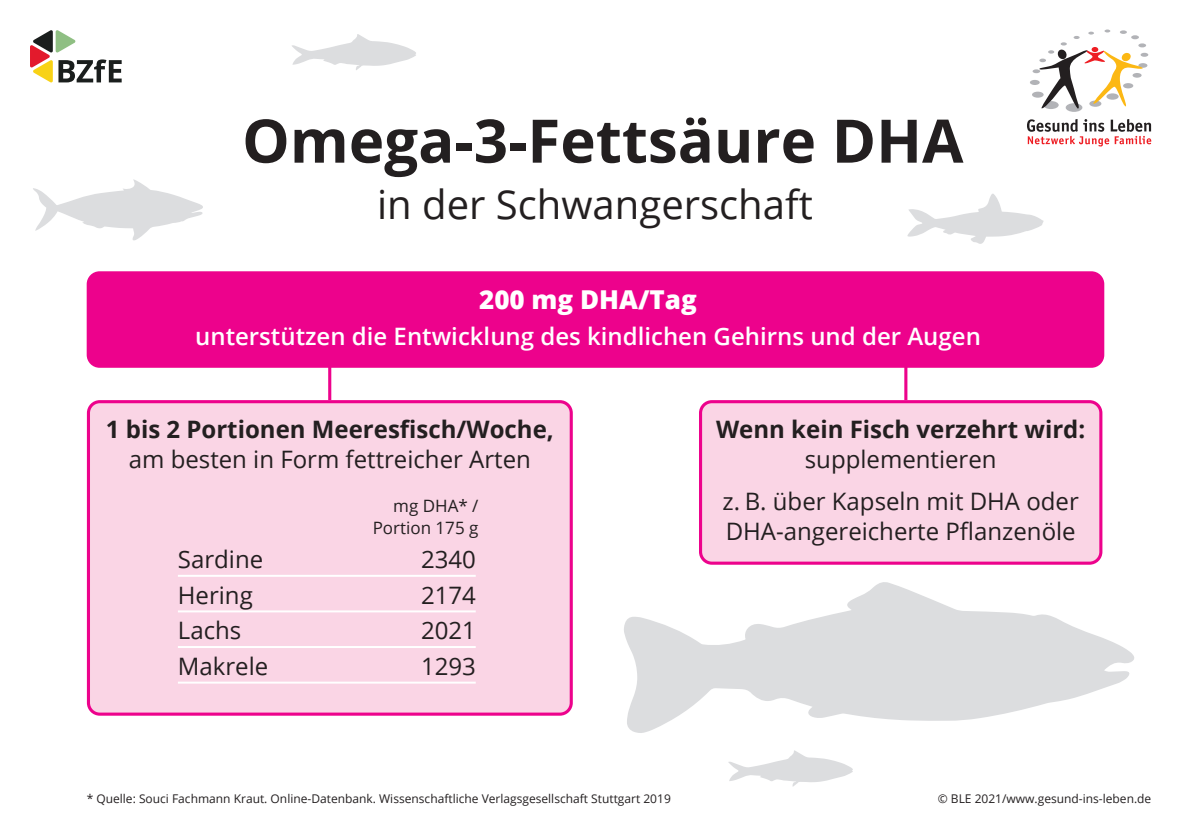
<style>
.page{position:relative;width:1191px;height:840px;background:#fff}
.page>*{position:absolute;margin:0;border:0;box-sizing:border-box;transform-origin:0 0}
.t1{font:700 60px "Open Sans";color:#231f20}
.t2{font:40px "Open Sans";color:#231f20}
.t3{font:800 26px "Open Sans";color:#fff}
.t4{font:24px/41.4px "Open Sans";color:#231f20;text-align:center}
.t5{font:700 24px "Open Sans";color:#231f20}
.t6{font:600 24px "Open Sans";color:#fff}
.t7{font:17px/22px "Open Sans";color:#231f20;text-align:right}
.t8{font:12px "Open Sans";color:#231f20}
</style>
<div class="page">
<svg style="left:1027px;top:119px;width:124px;height:27px"></svg>
<div style="left:1065px;top:103px;width:17px;height:9px;background:#b2b3b7;border-radius:50%"></div>
<div style="left:1030px;top:80px;width:9px;height:5px;background:#b2b3b7;border-radius:50%"></div>
<svg style="left:1032px;top:29px;width:116px;height:80px"></svg>
<div style="left:88px;top:273px;width:1014px;height:93px;background:#ed028c;border-radius:11px"></div>
<div style="left:87px;top:271px;width:1017px;height:96px;border:3px solid #ed028c;border-radius:11px"></div>
<hr style="left:904px;top:361px;width:3px;height:39px;background:#ed028c">
<hr style="left:328px;top:361px;width:3px;height:39px;background:#ed028c">
<div style="left:700px;top:401px;width:400px;height:162px;background:#fad5e5;border-radius:11px"></div>
<div style="left:699px;top:400px;width:403px;height:164px;border:3px solid #ed028c;border-radius:11px"></div>
<div style="left:88px;top:401px;width:483px;height:312px;background:#fad5e5;border-radius:11px"></div>
<div style="left:87px;top:400px;width:486px;height:315px;border:3px solid #ed028c;border-radius:11px"></div>
<hr style="left:178px;top:574px;width:298px;height:2px;background:#fff">
<hr style="left:178px;top:610px;width:298px;height:2px;background:#fff">
<hr style="left:178px;top:645px;width:298px;height:2px;background:#fff">
<hr style="left:178px;top:681px;width:298px;height:2px;background:#fff">
<svg style="left:907px;top:194px;width:136px;height:50px"></svg>
<svg style="left:30px;top:30px;width:173px;height:210px"></svg>
<svg style="left:624px;top:582px;width:510px;height:151px;fill:#dcdddf"></svg>
<svg style="left:728px;top:750px;width:125px;height:36px"></svg>
<svg style="left:292px;top:34px;width:124px;height:36px"></svg>
<h1 class="t1" style="left:242px;top:98px;width:723px">Omega-3-Fettsäure DHA</h1>
<h2 class="t2" style="left:377px;top:177px;width:437px">in der Schwangerschaft</h2>
<p class="t3" style="left:479px;top:279px;width:219px">200 mg DHA/Tag</p>
<p class="t6" style="left:195px;top:319px;width:787px">unterstützen die Entwicklung des kindlichen Gehirns und der Augen</p>
<p class="t5" style="left:106px;top:412px;width:449px">1 bis 2 Portionen Meeresfisch/Woche,</p>
<p class="t4" style="left:129px;top:438px;width:403px">am besten in Form fettreicher Arten</p>
<p class="t7" style="left:373px;top:493px;width:107px">mg DHA* /<br>Portion 175 g</p>
<p class="t4" style="left:178px;top:537px;width:87px">Sardine</p>
<p class="t4" style="left:421px;top:537px;width:56px">2340</p>
<p class="t4" style="left:178px;top:573px;width:76px">Hering</p>
<p class="t4" style="left:421px;top:573px;width:56px">2174</p>
<p class="t4" style="left:178px;top:608px;width:65px">Lachs</p>
<p class="t4" style="left:421px;top:608px;width:56px">2021</p>
<p class="t4" style="left:178px;top:644px;width:92px">Makrele</p>
<p class="t4" style="left:421px;top:644px;width:56px">1293</p>
<p class="t5" style="left:716px;top:412px;width:371px">Wenn kein Fisch verzehrt wird:</p>
<p class="t4" style="left:722px;top:438px;width:358px">supplementieren<br>z. B. über Kapseln mit DHA oder</p>
<p class="t4" style="left:725px;top:509px;width:351px">DHA-angereicherte Pflanzenöle</p>
<p class="t8" style="left:87px;top:789px;width:585px">* Quelle: Souci Fachmann Kraut. Online-Datenbank. Wissenschaftliche Verlagsgesellschaft Stuttgart 2019</p>
<p class="t8" style="left:937px;top:789px;width:215px">© BLE 2021/www.gesund-ins-leben.de</p>
</div>
